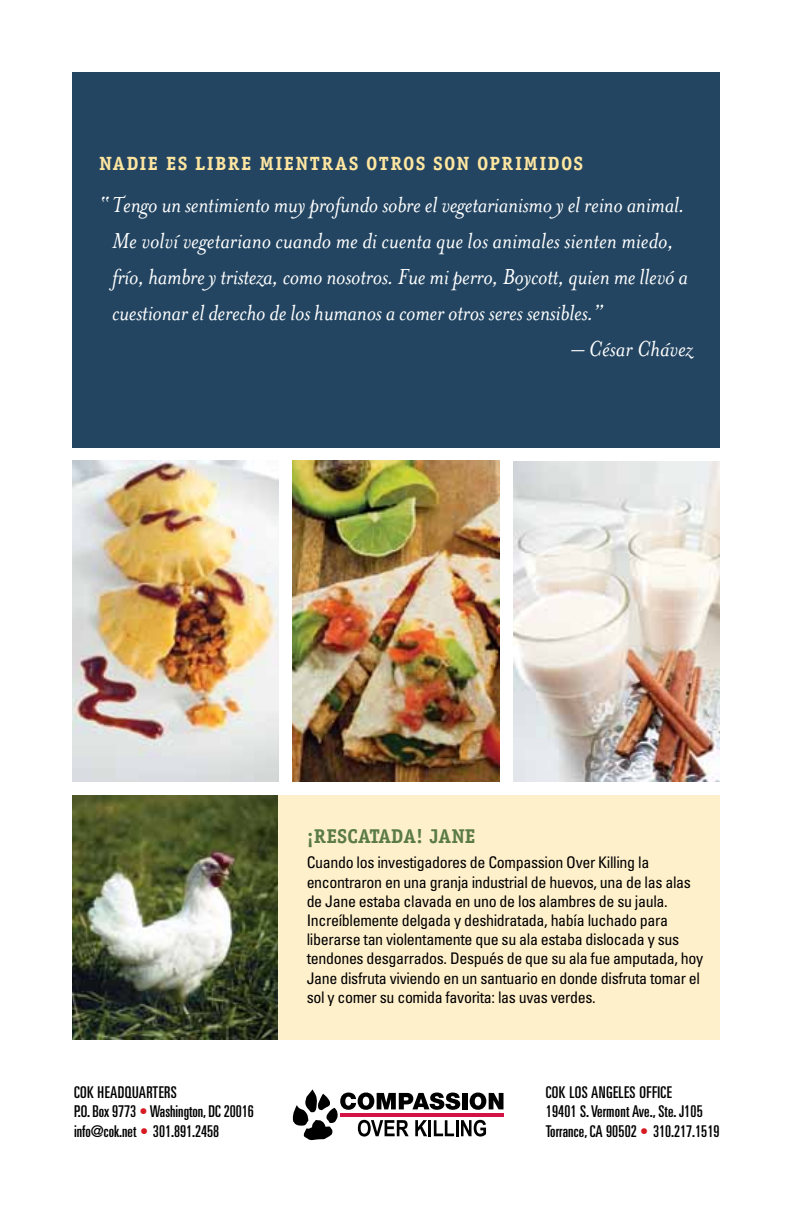
<style>
.page{position:relative;width:792px;height:1224px;background:#fff}
.page>*{position:absolute;margin:0;border:0;box-sizing:border-box;transform-origin:0 0}
.t1{font:italic 25px/36px "Mrs Eaves";letter-spacing:-.01em;color:#fff}
.t2{font:700 20px "Officina Serif";letter-spacing:.01em;color:#5b7b46}
.t3{font:700 19.2px "Officina Serif";letter-spacing:.07em;color:#ffe6a1}
.t4{font:ultra-condensed 16.2px/19.4px "Univers";letter-spacing:.01em;color:#000}
.t5{font:condensed 16px/19.2px "Univers";letter-spacing:-.02em;color:#000}
.s1{color:#d71920}
</style>
<div class="page">
<div style="left:72px;top:72px;width:648px;height:375px;background:#234561"></div>
<svg style="left:293px;top:1089px;width:211px;height:51px"></svg>
<img style="left:514px;top:461px;width:206px;height:321px">
<img style="left:293px;top:460px;width:206px;height:322px">
<img style="left:72px;top:460px;width:206px;height:322px">
<div style="left:72px;top:795px;width:648px;height:245px;background:#fff0cc"></div>
<img style="left:72px;top:795px;width:206px;height:245px">
<p class="t3" style="left:99px;top:152px;width:198px">NADIE ES LIBRE MIENTR</p>
<p class="t3" style="left:335px;top:152px;width:248px">AS OTROS SON OPRIMIDOS</p>
<p class="t1" style="left:112px;top:187px;width:577px;text-indent:-13px">“ Tengo un sentimiento muy profundo sobre el vegetarianismo y el reino animal.<br>Me volví vegetariano cuando me di cuenta que los animales sienten miedo, frío, hambre y tristeza, como nosotros. Fue mi perro, Boycott, quien me llevó a cuestionar el derecho de los humanos a comer otros seres sensibles.”</p>
<h1 class="t1" style="left:571px;top:331px;width:123px">– César Chávez</h1>
<p class="t2" style="left:307px;top:824px;width:157px">¡RESCATADA! JANE</p>
<p class="t5" style="left:307px;top:853px;width:398px">Cuando los investigadores de Compassion Over Killing la encontraron en una granja industrial de huevos, una de las alas de Jane estaba clavada en uno de los alambres de su jaula.<br>Increíblemente delgada y deshidratada, había luchado para liberarse tan violentamente que su ala estaba dislocada y sus tendones desgarrados. Después de que su ala fue amputada, hoy Jane disfruta viviendo en un santuario en donde disfruta tomar el sol y comer su comida favorita: las uvas verdes.</p>
<p class="t4" style="left:74px;top:1082px;width:181px">COK Headquarters<br>P.O. Box 9773 <span class="s1">•</span> Washington, DC 20016 info@cok.net <span class="s1">•</span> 301.891.2458</p>
<p class="t4" style="left:546px;top:1082px;width:175px">COK Los Angeles Office<br>19401 S. Vermont Ave., Ste. J105<br>Torrance, CA 90502 <span class="s1">•</span> 310.217.1519</p>
</div>
